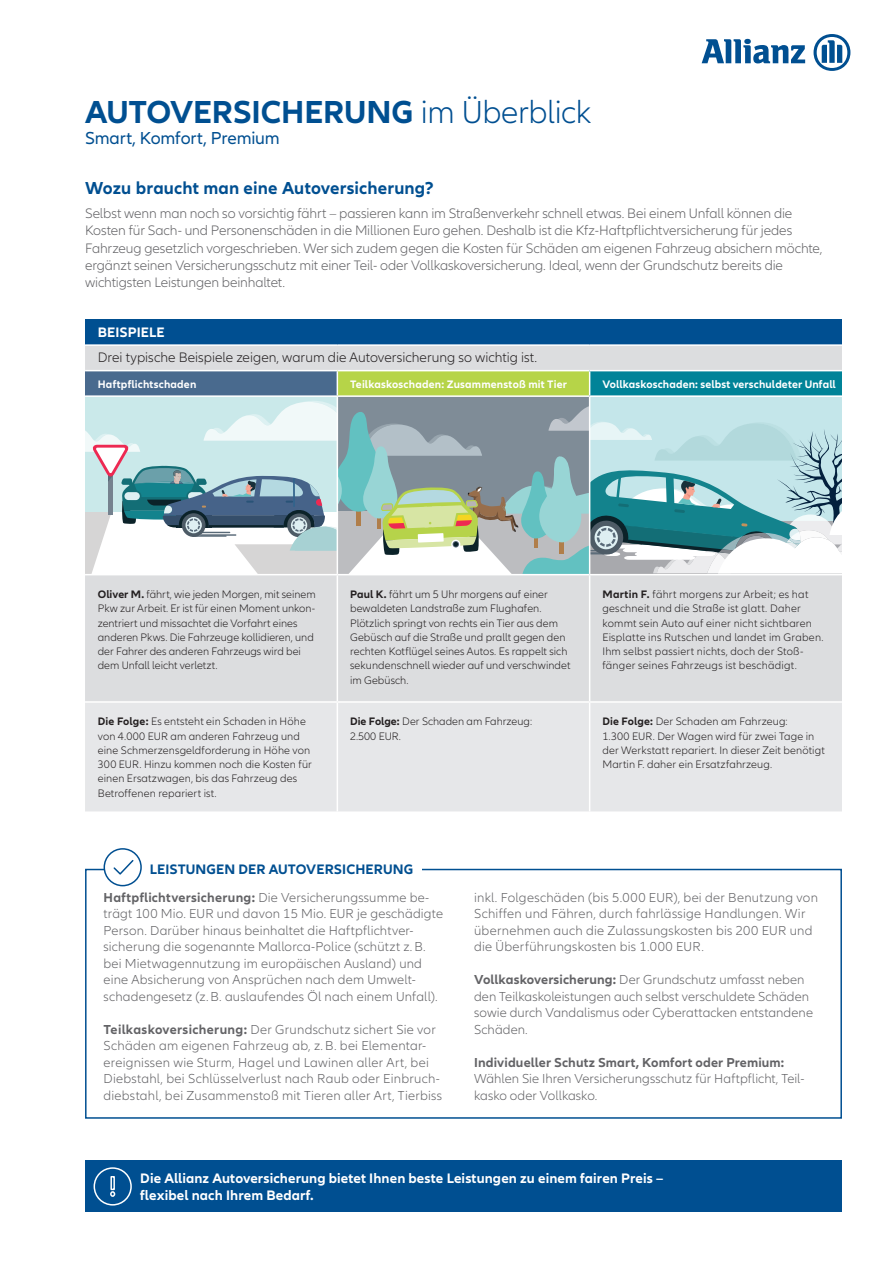
<style>
.page{position:relative;width:893px;height:1263px;background:#fff}
.page>*{position:absolute;margin:0;border:0;box-sizing:border-box;transform-origin:0 0}
.h22{font:700 33px "Allianz Neo";letter-spacing:-.005em;color:#004f91}
.s12_15_bold{font:700 18px "Allianz Neo";letter-spacing:.01em;color:#004f91}
.t1{font:18px "Allianz Neo";letter-spacing:-.01em;color:#004f91}
.c9_5_11_5_grey{font:300 14.25px/17.2px "Allianz Neo";letter-spacing:-.01em;color:#636366}
.c9_5_11_5_black{font:700 14.25px/17.2px "Allianz Neo";letter-spacing:.01em;color:#fff}
.c9_5_11_5_black-2{font:300 14.25px "Allianz Neo";color:#231f20}
.c9_5_11_5_black-3{font:700 14.25px "Allianz Neo";letter-spacing:.01em;color:#004f91}
.c9_11_gray{font:300 13.5px/16.5px "Allianz Neo";letter-spacing:.015em;color:#636366}
.c7_5_9_5{font:300 11.25px/14.2px "Allianz Neo";letter-spacing:.01em;color:#231f20}
.c7_5_9_5-2{font:700 11.25px "Allianz Neo";letter-spacing:.015em;color:#fff}
.s1{font-weight:300}
.s2{font-weight:700}
</style>
<div class="page">
<svg style="left:702px;top:39px;width:103px;height:24px"></svg>
<svg style="left:813px;top:34px;width:37px;height:37px"></svg>
<div style="left:85px;top:869px;width:757px;height:250px;border:2px solid #004f91"></div>
<div style="left:141px;top:865px;width:281px;height:9px;background:#fff"></div>
<div style="left:104px;top:849px;width:37px;height:37px;background:#fff;border-radius:50%"></div>
<div style="left:104px;top:848px;width:38px;height:38px;border:2px solid #004f91;border-radius:50%"></div>
<svg style="left:113px;top:860px;width:21px;height:15px"></svg>
<div style="left:85px;top:1161px;width:757px;height:51px;background:#004f91"></div>
<div style="left:94px;top:1167px;width:38px;height:38px;border:2px solid #fff;border-radius:50%"></div>
<div style="left:110px;top:1176px;width:5px;height:14px;border:2px solid #fff"></div>
<svg style="left:110px;top:1191px;width:5px;height:6px"></svg>
<div style="left:85px;top:320px;width:757px;height:25px;background:#004f91"></div>
<div style="left:85px;top:346px;width:757px;height:355px;background:#dcdddf"></div>
<div style="left:85px;top:703px;width:757px;height:108px;background:#e6e7e9"></div>
<hr style="left:85px;top:344px;width:252px;height:2px;background:#fff">
<hr style="left:337px;top:344px;width:253px;height:2px;background:#fff">
<hr style="left:590px;top:344px;width:252px;height:2px;background:#fff">
<hr style="left:85px;top:370px;width:252px;height:1px;background:#fff">
<hr style="left:337px;top:370px;width:253px;height:1px;background:#fff">
<hr style="left:590px;top:370px;width:252px;height:1px;background:#fff">
<svg style="left:85px;top:371px;width:757px;height:203px;background:#9fbfbe"></svg>
<hr style="left:85px;top:395px;width:252px;height:2px;background:#fff">
<hr style="left:337px;top:395px;width:253px;height:2px;background:#fff">
<hr style="left:337px;top:397px;width:1px;height:177px;background:#fff">
<hr style="left:590px;top:395px;width:252px;height:2px;background:#fff">
<hr style="left:589px;top:397px;width:1px;height:177px;background:#fff">
<hr style="left:85px;top:574px;width:252px;height:1px;background:#fff">
<hr style="left:337px;top:574px;width:253px;height:1px;background:#fff">
<hr style="left:337px;top:575px;width:1px;height:126px;background:#fff">
<hr style="left:590px;top:574px;width:252px;height:1px;background:#fff">
<hr style="left:589px;top:575px;width:1px;height:126px;background:#fff">
<hr style="left:337px;top:703px;width:1px;height:108px;background:#fff">
<hr style="left:589px;top:703px;width:1px;height:108px;background:#fff">
<p class="h22" style="left:85px;top:93px;width:508px">AUTOVERSICHERUNG <span class="s1">im Überblick</span></p>
<p class="t1" style="left:85px;top:128px;width:196px">Smart, Komfort, Premium</p>
<p class="s12_15_bold" style="left:85px;top:178px;width:350px">Wozu braucht man eine Autoversicherung?</p>
<p class="c9_5_11_5_grey" style="left:85px;top:205px;width:739px">Selbst wenn man noch so vorsichtig fährt – passieren kann im Straßenverkehr schnell etwas. Bei einem Unfall können die Kosten für Sach- und Personenschäden in die Millionen Euro gehen. Deshalb ist die Kfz-Haftpflichtversicherung für jedes Fahrzeug gesetzlich vorgeschrieben. Wer sich zudem gegen die Kosten für Schäden am eigenen Fahrzeug absichern möchte, ergänzt seinen Versicherungsschutz mit einer Teil- oder Vollkaskoversicherung. Ideal, wenn der Grundschutz bereits die wichtigsten Leistungen beinhaltet.</p>
<p class="c9_5_11_5_black" style="left:98px;top:324px;width:68px">BEISPIELE</p>
<p class="c9_5_11_5_black-2" style="left:98px;top:349px;width:441px">Drei typische Beispiele zeigen, warum die Autoversicherung so wichtig ist.</p>
<p class="c7_5_9_5-2" style="left:98px;top:377px;width:100px">Haftpflichtschaden</p>
<p class="c7_5_9_5-2" style="left:350px;top:377px;width:219px">Teilkaskoschaden: Zusammenstoß mit Tier</p>
<p class="c7_5_9_5-2" style="left:602px;top:377px;width:235px">Vollkaskoschaden: selbst verschuldeter Unfall</p>
<p class="c7_5_9_5" style="left:98px;top:588px;width:219px"><span class="s2">Oliver M.</span> fährt, wie jeden Morgen, mit seinem Pkw zur Arbeit. Er ist für einen Moment unkon&shy;zentriert und missachtet die Vorfahrt eines anderen Pkws. Die Fahrzeuge kollidieren, und der Fahrer des anderen Fahrzeugs wird bei dem Unfall leicht verletzt.</p>
<p class="c7_5_9_5" style="left:350px;top:588px;width:222px"><span class="s2">Paul K.</span> fährt um 5 Uhr morgens auf einer bewaldeten Landstraße zum Flughafen.<br>Plötzlich springt von rechts ein Tier aus dem Gebüsch auf die Straße und prallt gegen den rechten Kotflügel seines Autos. Es rappelt sich sekundenschnell wieder auf und verschwindet im Gebüsch.</p>
<p class="c7_5_9_5" style="left:602px;top:588px;width:223px"><span class="s2">Martin F.</span> fährt morgens zur Arbeit; es hat geschneit und die Straße ist glatt. Daher kommt sein Auto auf einer nicht sichtbaren Eisplatte ins Rutschen und landet im Graben.<br>Ihm selbst passiert nichts, doch der Stoß&shy;fänger seines Fahrzeugs ist beschädigt.</p>
<p class="c7_5_9_5" style="left:98px;top:715px;width:216px"><span class="s2">Die Folge:</span> Es entsteht ein Schaden in Höhe von 4.000 EUR am anderen Fahrzeug und eine Schmerzensgeldforderung in Höhe von 300 EUR. Hinzu kommen noch die Kosten für einen Ersatzwagen, bis das Fahrzeug des Betroffenen repariert ist.</p>
<p class="c7_5_9_5" style="left:350px;top:715px;width:184px"><span class="s2">Die Folge:</span> Der Schaden am Fahrzeug:<br>2.500 EUR.</p>
<p class="c7_5_9_5" style="left:602px;top:715px;width:224px"><span class="s2">Die Folge:</span> Der Schaden am Fahrzeug:<br>1.300 EUR. Der Wagen wird für zwei Tage in der Werkstatt repariert. In dieser Zeit benötigt Martin F. daher ein Ersatzfahrzeug.</p>
<p class="c9_5_11_5_black-3" style="left:150px;top:861px;width:265px">LEISTUNGEN DER AUTOVERSICHERUNG</p>
<p class="c9_11_gray" style="left:104px;top:889px;width:341px"><span class="s2">Haftpflichtversicherung:</span> Die Versicherungssumme be&shy;trägt 100 Mio. EUR und davon 15 Mio. EUR je geschädigte Person. Darüber hinaus beinhaltet die Haftpflichtver&shy;sicherung die sogenannte Mallorca-Police (schützt z.B. bei Mietwagennutzung im europäischen Ausland) und eine Absicherung von Ansprüchen nach dem Umwelt&shy;schadengesetz (z.B. auslaufendes Öl nach einem Unfall).</p>
<p class="c9_11_gray" style="left:104px;top:1021px;width:340px"><span class="s2">Teilkaskoversicherung:</span> Der Grundschutz sichert Sie vor Schäden am eigenen Fahrzeug ab, z.B. bei Elementar&shy;ereignissen wie Sturm, Hagel und Lawinen aller Art, bei Diebstahl, bei Schlüsselverlust nach Raub oder Einbruch&shy;diebstahl, bei Zusammenstoß mit Tieren aller Art, Tierbiss</p>
<p class="c9_11_gray" style="left:474px;top:889px;width:345px">inkl. Folgeschäden (bis 5.000 EUR), bei der Benutzung von Schiffen und Fähren, durch fahrlässige Handlungen. Wir übernehmen auch die Zulassungskosten bis 200 EUR und die Überführungskosten bis 1.000 EUR.</p>
<p class="c9_11_gray" style="left:474px;top:972px;width:340px"><span class="s2">Vollkaskoversicherung:</span> Der Grundschutz umfasst neben den Teilkaskoleistungen auch selbst verschuldete Schäden sowie durch Vandalismus oder Cyberattacken entstandene Schäden.</p>
<p class="c9_11_gray" style="left:474px;top:1054px;width:332px"><span class="s2">Individueller Schutz Smart, Komfort oder Premium:<br></span>Wählen Sie Ihren Versicherungsschutz für Haftpflicht, Teil&shy;kasko oder Vollkasko.</p>
<p class="c9_5_11_5_black" style="left:140px;top:1169px;width:524px">Die Allianz Autoversicherung bietet Ihnen beste Leistungen zu einem fairen Preis – flexibel nach Ihrem Bedarf.</p>
</div>
